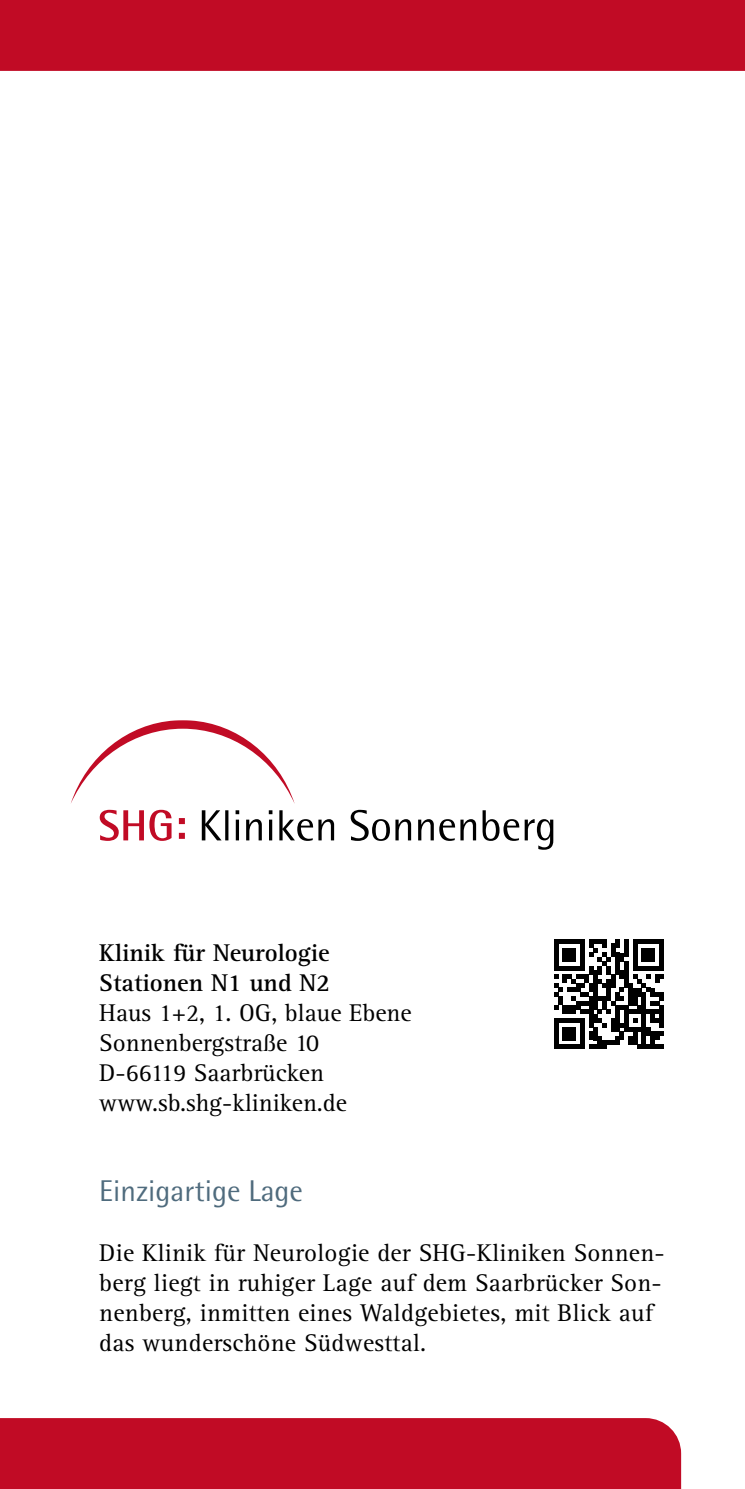
<style>
.page{position:relative;width:745px;height:1489px;background:#fff}
.page>*{position:absolute;margin:0;border:0;box-sizing:border-box;transform-origin:0 0}
.t1{font:30px "Rotis Semi Sans Pro";color:#4f6b7d}
.t2{font:25px/30px "Rotis Serif Pro";letter-spacing:.01em;color:#000}
.t3{font:700 25px/30px "Rotis Serif Pro";color:#000}
</style>
<div class="page">
<svg style="left:554px;top:939px;width:109px;height:110px"></svg>
<svg style="left:71px;top:720px;width:223px;height:83px"></svg>
<svg style="left:202px;top:809px;width:351px;height:40px"></svg>
<svg style="left:100px;top:809px;width:85px;height:31px"></svg>
<div style="left:0;top:0;width:744px;height:71px;background:#c10b25"></div>
<div style="left:0;top:1418px;width:680px;height:70px;background:#c10b25"></div>
<p class="t3" style="left:99px;top:937px;width:232px">Klinik für Neurologie<br>Stationen N1 und N2</p>
<p class="t2" style="left:99px;top:997px;width:313px">Haus 1+2, 1. OG, blaue Ebene<br>Sonnenbergstraße 10<br>D-66119 Saarbrücken www.sb.shg-kliniken.de</p>
<p class="t1" style="left:99px;top:1172px;width:205px">Einzigartige Lage</p>
<p class="t2" style="left:99px;top:1237px;width:566px">Die Klinik für Neurologie der SHG-Kliniken Sonnen&shy;berg liegt in ruhiger Lage auf dem Saarbrücker Son&shy;nenberg, inmitten eines Waldgebietes, mit Blick auf das wunderschöne Südwesttal.</p>
</div>
